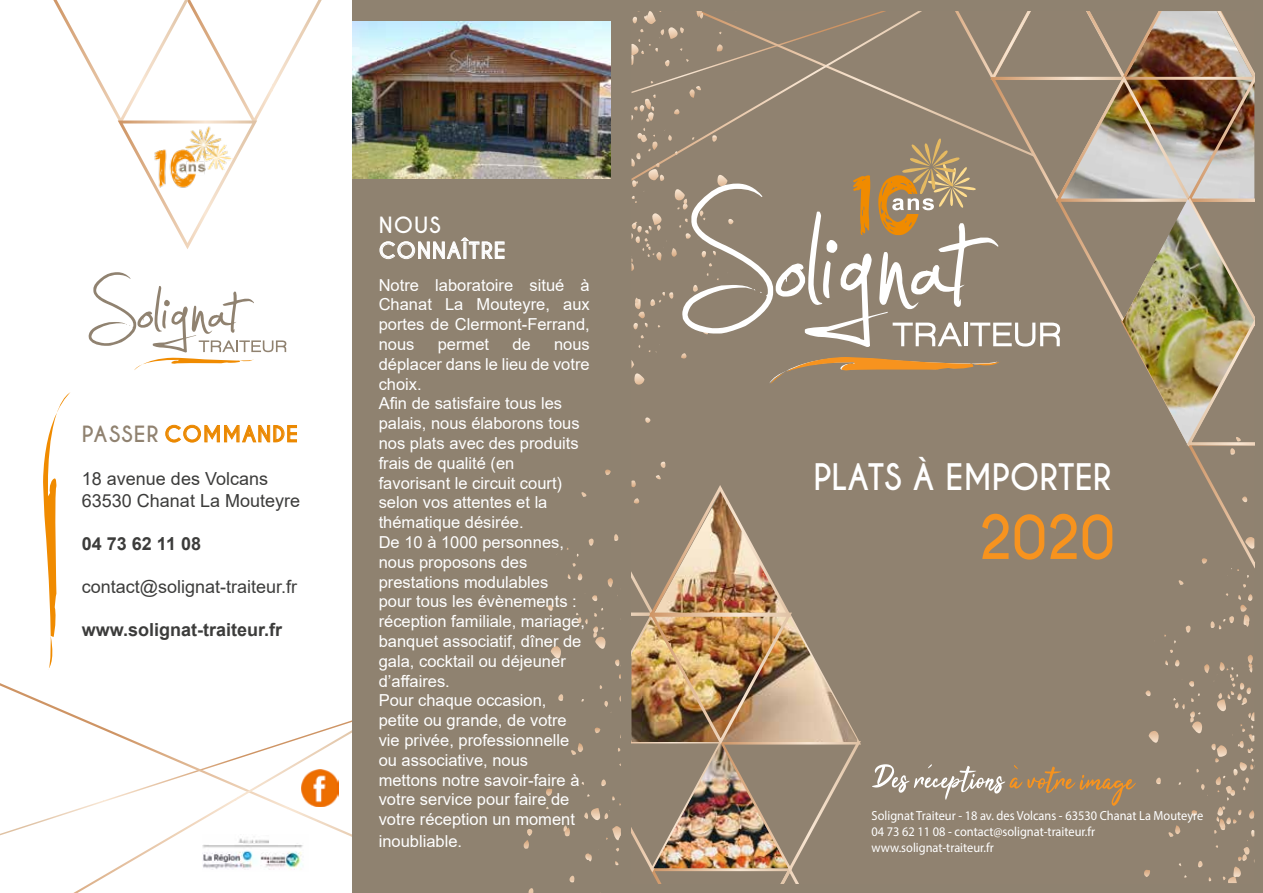
<style>
.page{position:relative;width:1263px;height:893px;background:#fff}
.page>*{position:absolute;margin:0;border:0;box-sizing:border-box;transform-origin:0 0}
.t1{font:79.8px "Oretz";color:#f08b00}
.t2{font:700 57.15px "Caviar Dreams";color:#f7931e;scale:.94 1}
.t3{font:700 34.35px "Caviar Dreams";color:#fff;scale:.94 1}
.t4{font:700 21px "Caviar Dreams";letter-spacing:.05em;color:#eb8800}
.t5{font:700 21px/25.2px "Caviar Dreams";letter-spacing:.05em;color:#fff}
.t6{font:18px/21.6px "Arial";color:#3c3c3b}
.t7{font:700 18px "Arial";color:#3c3c3b}
.t8{font:16.5px/19.8px "Arial";color:#fff;text-align:justify}
.t9{font:13.2px/15.8px "Myriad Pro";color:#fff;scale:.94 1}
.s1{color:#908270}
</style>
<div class="page">
<svg style="left:0;top:683px;width:353px;height:153px"></svg>
<svg style="left:73px;top:717px;width:280px;height:176px"></svg>
<div style="left:353px;top:0;width:910px;height:893px;background:#8f8270"></div>
<img style="left:631px;top:11px;width:624px;height:873px">
<svg style="left:43px;top:392px;width:28px;height:278px"></svg>
<svg style="left:165px;top:424px;width:132px;height:19px"></svg>
<svg style="left:134px;top:358px;width:120px;height:12px"></svg>
<svg style="left:89px;top:272px;width:197px;height:80px"></svg>
<img style="left:302px;top:770px;width:36px;height:36px">
<img style="left:202px;top:835px;width:106px;height:36px">
<svg style="left:53px;top:0;width:269px;height:249px"></svg>
<img style="left:353px;top:21px;width:258px;height:158px">
<svg style="left:379px;top:237px;width:126px;height:22px"></svg>
<img style="left:149px;top:123px;width:84px;height:84px">
<svg style="left:572px;top:563px;width:4px;height:4px"></svg>
<svg style="left:568px;top:574px;width:3px;height:5px"></svg>
<svg style="left:578px;top:573px;width:5px;height:8px"></svg>
<svg style="left:528px;top:888px;width:6px;height:5px"></svg>
<svg style="left:563px;top:825px;width:7px;height:12px"></svg>
<svg style="left:569px;top:876px;width:6px;height:7px"></svg>
<svg style="left:558px;top:694px;width:6px;height:7px"></svg>
<svg style="left:614px;top:534px;width:5px;height:7px"></svg>
<svg style="left:605px;top:470px;width:6px;height:5px"></svg>
<svg style="left:581px;top:492px;width:6px;height:5px"></svg>
<svg style="left:594px;top:728px;width:6px;height:5px"></svg>
<svg style="left:584px;top:794px;width:37px;height:72px"></svg>
<svg style="left:546px;top:789px;width:6px;height:7px"></svg>
<svg style="left:524px;top:829px;width:9px;height:20px"></svg>
<svg style="left:547px;top:605px;width:6px;height:6px"></svg>
<svg style="left:551px;top:646px;width:10px;height:13px"></svg>
<svg style="left:607px;top:578px;width:11px;height:18px"></svg>
<svg style="left:588px;top:539px;width:6px;height:7px"></svg>
<svg style="left:592px;top:595px;width:6px;height:6px"></svg>
<svg style="left:576px;top:608px;width:30px;height:41px"></svg>
<svg style="left:604px;top:701px;width:7px;height:12px"></svg>
<svg style="left:615px;top:660px;width:6px;height:19px"></svg>
<svg style="left:571px;top:743px;width:12px;height:12px"></svg>
<svg style="left:601px;top:779px;width:5px;height:7px"></svg>
<p class="t4" style="left:82px;top:421px;width:217px"><span class="s1">PASSER</span> COMMANDE</p>
<p class="t6" style="left:82px;top:468px;width:220px">18 avenue des Volcans<br>63530 Chanat La Mouteyre</p>
<p class="t7" style="left:82px;top:531px;width:121px">04 73 62 11 08</p>
<p class="t6" style="left:82px;top:576px;width:217px">contact@solignat-traiteur.fr</p>
<p class="t7" style="left:82px;top:617px;width:202px">www.solignat-traiteur.fr</p>
<p class="t5" style="left:379px;top:213px;width:128px">NOUS<br>CONNAÎTRE</p>
<p class="t8" style="left:379px;top:275px;width:213px">Notre laboratoire situé à Chanat La Mouteyre, aux portes de Clermont-Ferrand, nous</p>
<p class="t8" style="left:438px;top:334px;width:53px">permet</p>
<p class="t8" style="left:512px;top:334px;width:20px">de</p>
<p class="t8" style="left:379px;top:334px;width:213px;text-align:left;text-indent:175px">nous déplacer dans le lieu de votre choix.<br>Afin de satisfaire tous les palais, nous élaborons tous nos plats avec des produits frais de qualité (en favorisant le circuit court) selon vos attentes et la thématique désirée.<br>De 10 à 1000 personnes, nous proposons des prestations modulables<br>pour tous les évènements : réception familiale, mariage, banquet associatif, dîner de gala, cocktail ou déjeuner d’affaires.<br>Pour chaque occasion, petite ou grande, de votre vie privée, professionnelle ou associative, nous mettons notre savoir-faire à votre service pour faire de votre réception un moment</p>
<p class="t8" style="left:379px;top:831px;width:85px">inoubliable.</p>
<h1 class="t1" style="left:853px;top:168px;width:72px">10</h1>
<h3 class="t3" style="left:813px;top:457px;width:318px">PLATS À EMPORTER</h3>
<h2 class="t2" style="left:978px;top:503px;width:146px">2020</h2>
<p class="t9" style="left:872px;top:808px;width:354px">Solignat Traiteur - 18 av. des Volcans - 63530 Chanat La Mouteyre<br>04 73 62 11 08 - contact@solignat-traiteur.fr www.solignat-traiteur.fr</p>
</div>
